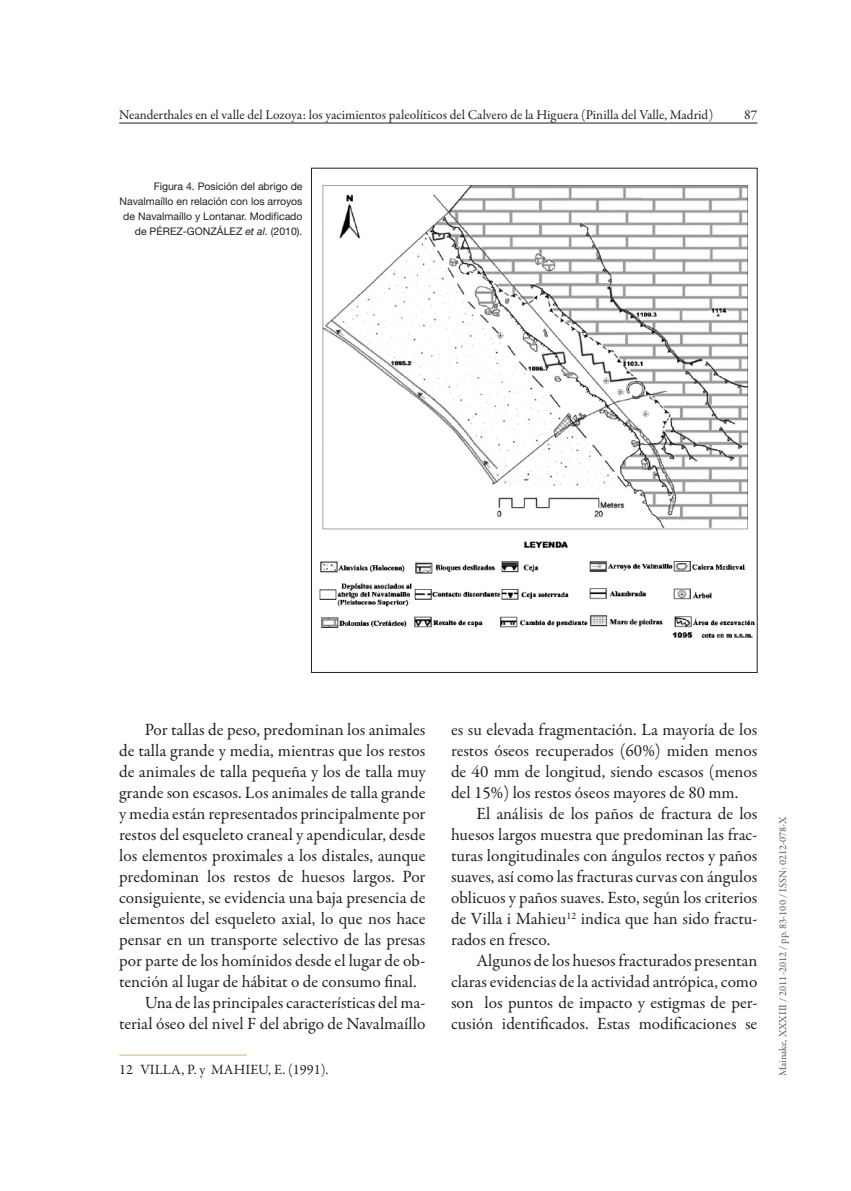
<style>
.page{position:relative;width:851px;height:1191px;background:#fff}
.page>*{position:absolute;margin:0;border:0;box-sizing:border-box;transform-origin:0 0}
.t1{font:17.25px/21px "Garamond Premr Pro";color:#231f20;text-align:justify}
.t2{font:14.25px "Garamond Premr Pro";letter-spacing:.01em;color:#231f20}
.t3{font:13.5px "Garamond Premr Pro";color:#231f20}
.t4{font:10.5px/15px "Helvetica Neue LT Std";color:#231f20;text-align:right}
.t5{font:10.5px "Garamond Premr Pro";color:#57585a}
.s1{font-style:italic}
</style>
<div class="page">
<hr style="left:119px;top:123px;width:638px;height:1px;background:#231f20">
<img style="left:319px;top:185px;width:436px;height:453px">
<hr style="left:119px;top:1054px;width:128px;height:1px;background:#ccb576">
<p class="t3" style="left:119px;top:106px;width:595px">Neanderthales en el valle del Lozoya: los yacimientos paleolíticos del Calvero de la Higuera (Pinilla del Valle, Madrid)</p>
<p class="t3" style="left:744px;top:106px;width:15px">87</p>
<p class="t4" style="left:119px;top:179px;width:184px">Figura 4. Posición del abrigo de Navalmaíllo en relación con los arroyos de Navalmaíllo y Lontanar. Modificado de PÉREZ-GONZÁLEZ <span class="s1">et al.</span> (2010).</p>
<p class="t1" style="left:145px;top:719px;width:282px">Por tallas de peso, predominan los animales</p>
<p class="t1" style="left:119px;top:740px;width:308px">de talla grande y media, mientras que los restos</p>
<p class="t1" style="left:119px;top:761px;width:308px">de animales de talla pequeña y los de talla muy</p>
<p class="t1" style="left:119px;top:782px;width:308px">grande son escasos. Los animales de talla grande</p>
<p class="t1" style="left:119px;top:803px;width:308px">y media están representados principalmente por</p>
<p class="t1" style="left:119px;top:824px;width:308px">restos del esqueleto craneal y apendicular, desde</p>
<p class="t1" style="left:119px;top:845px;width:308px">los elementos proximales a los distales, aunque</p>
<p class="t1" style="left:119px;top:866px;width:308px">predominan los restos de huesos largos. Por</p>
<p class="t1" style="left:119px;top:887px;width:308px">consiguiente, se evidencia una baja presencia de</p>
<p class="t1" style="left:119px;top:908px;width:308px">elementos del esqueleto axial, lo que nos hace</p>
<p class="t1" style="left:119px;top:929px;width:308px">pensar en un transporte selectivo de las presas</p>
<p class="t1" style="left:119px;top:950px;width:308px">por parte de los homínidos desde el lugar de ob-</p>
<p class="t1" style="left:119px;top:971px;width:299px">tención al lugar de hábitat o de consumo final.</p>
<p class="t1" style="left:145px;top:992px;width:282px">Una de las principales características del ma-</p>
<p class="t1" style="left:119px;top:1013px;width:308px">terial óseo del nivel F del abrigo de Navalmaíllo</p>
<p class="t2" style="left:119px;top:1060px;width:211px">12 VILLA, P. y MAHIEU, E. (1991).</p>
<p class="t1" style="left:451px;top:719px;width:308px">es su elevada fragmentación. La mayoría de los restos óseos recuperados (60%) miden menos de 40 mm de longitud, siendo escasos (menos del 15%) los restos óseos mayores de 80 mm.</p>
<p class="t1" style="left:451px;top:803px;width:308px;text-indent:26px">El análisis de los paños de fractura de los huesos largos muestra que predominan las frac&shy;turas longitudinales con ángulos rectos y paños suaves, así como las fracturas curvas con ángulos oblicuos y paños suaves. Esto, según los criterios de Villa i Mahieu<sup>12</sup> indica que han sido fractu&shy;rados en fresco.</p>
<p class="t1" style="left:451px;top:950px;width:308px;text-indent:26px">Algunos de los huesos fracturados presentan claras evidencias de la actividad antrópica, como son los puntos de impacto y estigmas de per&shy;cusión identificados. Estas modificaciones se</p>
<p class="t5" style="left:776px;top:1076px;width:261px;rotate:-90deg">Mainake, XXXIII / 2011-2012 / pp. 83-100 / ISSN: 0212-078-X</p>
</div>
